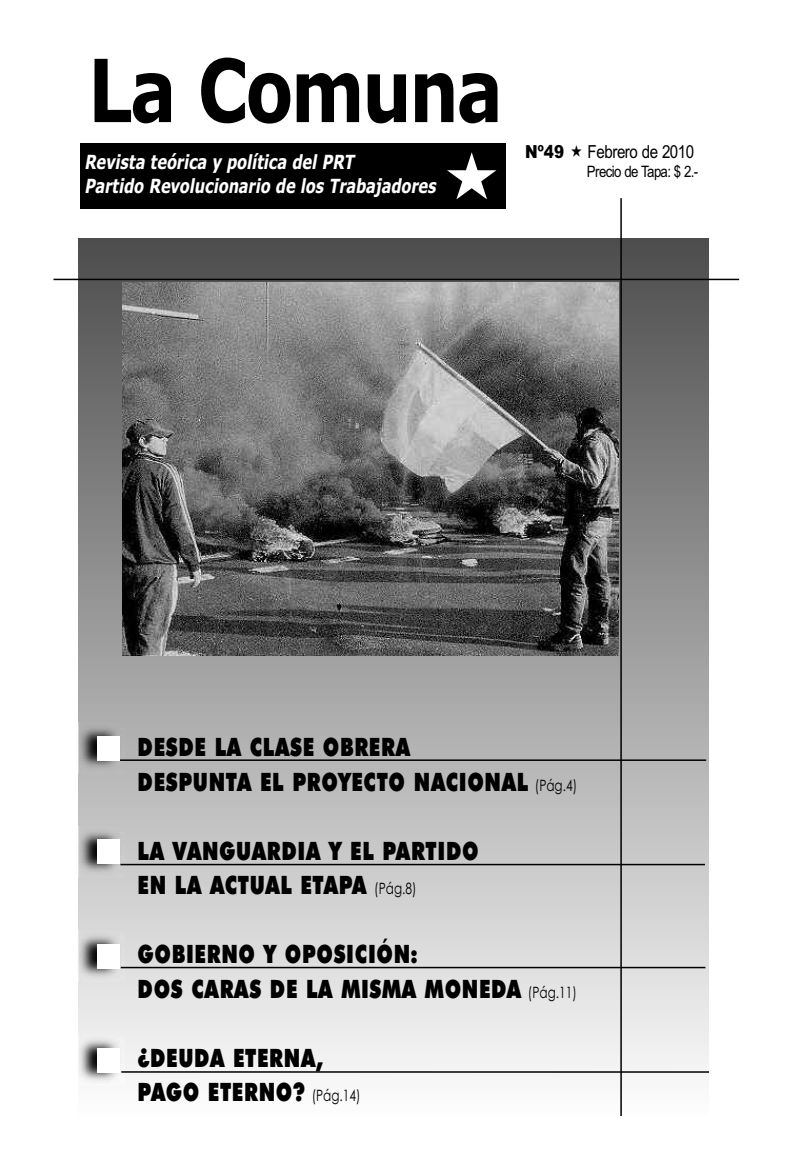
<style>
.page{position:relative;width:787px;height:1170px;background:#fff}
.page>*{position:absolute;margin:0;border:0;box-sizing:border-box;transform-origin:0 0}
.t1{font:700 87px "Verdana";letter-spacing:-.035em;color:#000;scale:.8 1}
.t2{font:900 25.35px/34.5px "Futura BT";letter-spacing:.035em;color:#000;scale:.77 1}
.t3{font:italic 700 19.5px/23.4px "Tahoma";color:#fff;scale:.8 1}
.t4{font:18px "Arial";letter-spacing:-.03em;color:#000;scale:.84 1}
.t5{font:900 18px "Arial";color:#000;scale:.84 1}
.t6{font:15.75px "Arial";letter-spacing:-.045em;color:#000;scale:.84 1}
.s1{font-family:"Century Gothic";font-weight:400;font-size:15.6px}
</style>
<div class="page">
<div style="left:80px;top:143px;width:424px;height:65px;background:#000"></div>
<div style="left:438px;top:143px;width:67px;height:66px;background:#000"></div>
<div style="left:79px;top:238px;width:629px;height:878px;background:linear-gradient(to bottom,#4d4d4d,#fbfbfb)"></div>
<img style="left:123px;top:282px;width:496px;height:373px">
<img style="left:78px;top:722px;width:46px;height:51px">
<div style="left:97px;top:735px;width:23px;height:25px;background:#fff"></div>
<img style="left:78px;top:826px;width:46px;height:51px">
<div style="left:97px;top:839px;width:23px;height:25px;background:#fff"></div>
<img style="left:78px;top:930px;width:46px;height:51px">
<div style="left:97px;top:943px;width:23px;height:25px;background:#fff"></div>
<img style="left:78px;top:1034px;width:46px;height:51px">
<div style="left:97px;top:1047px;width:23px;height:25px;background:#fff"></div>
<hr style="left:620px;top:198px;width:2px;height:917px;background:#000">
<hr style="left:120px;top:759px;width:586px;height:1px;background:#000">
<hr style="left:120px;top:863px;width:585px;height:2px;background:#000">
<hr style="left:121px;top:966px;width:584px;height:2px;background:#000">
<hr style="left:121px;top:1071px;width:588px;height:1px;background:#000">
<hr style="left:53px;top:279px;width:686px;height:1px;background:#000">
<h1 class="t1" style="left:88px;top:41px;width:520px">La Comuna</h1>
<p class="t3" style="left:84px;top:151px;width:446px">Revista teórica y política del PRT<br>Partido Revolucionario de los Trabajadores</p>
<p class="t5" style="left:525px;top:141px;width:48px">Nº49</p>
<p class="t4" style="left:587px;top:141px;width:129px">Febrero de 2010</p>
<p class="t6" style="left:587px;top:162px;width:134px">Precio de Tapa: $ 2.-</p>
<p class="t2" style="left:138px;top:730px;width:572px">DESDE LA CLASE OBRERA<br>DESPUNTA EL PROYECTO NACIONAL <span class="s1">(Pág.4)</span></p>
<p class="t2" style="left:138px;top:833px;width:444px">LA VANGUARDIA Y EL PARTIDO<br>EN LA ACTUAL ETAPA <span class="s1">(Pág.8)</span></p>
<p class="t2" style="left:138px;top:937px;width:572px">GOBIERNO Y OPOSICIÓN:<br>DOS CARAS DE LA MISMA MONEDA <span class="s1">(Pág.11)</span></p>
<p class="t2" style="left:138px;top:1040px;width:291px">¿DEUDA ETERNA,<br>PAGO ETERNO? <span class="s1">(Pág.14)</span></p>
</div>
